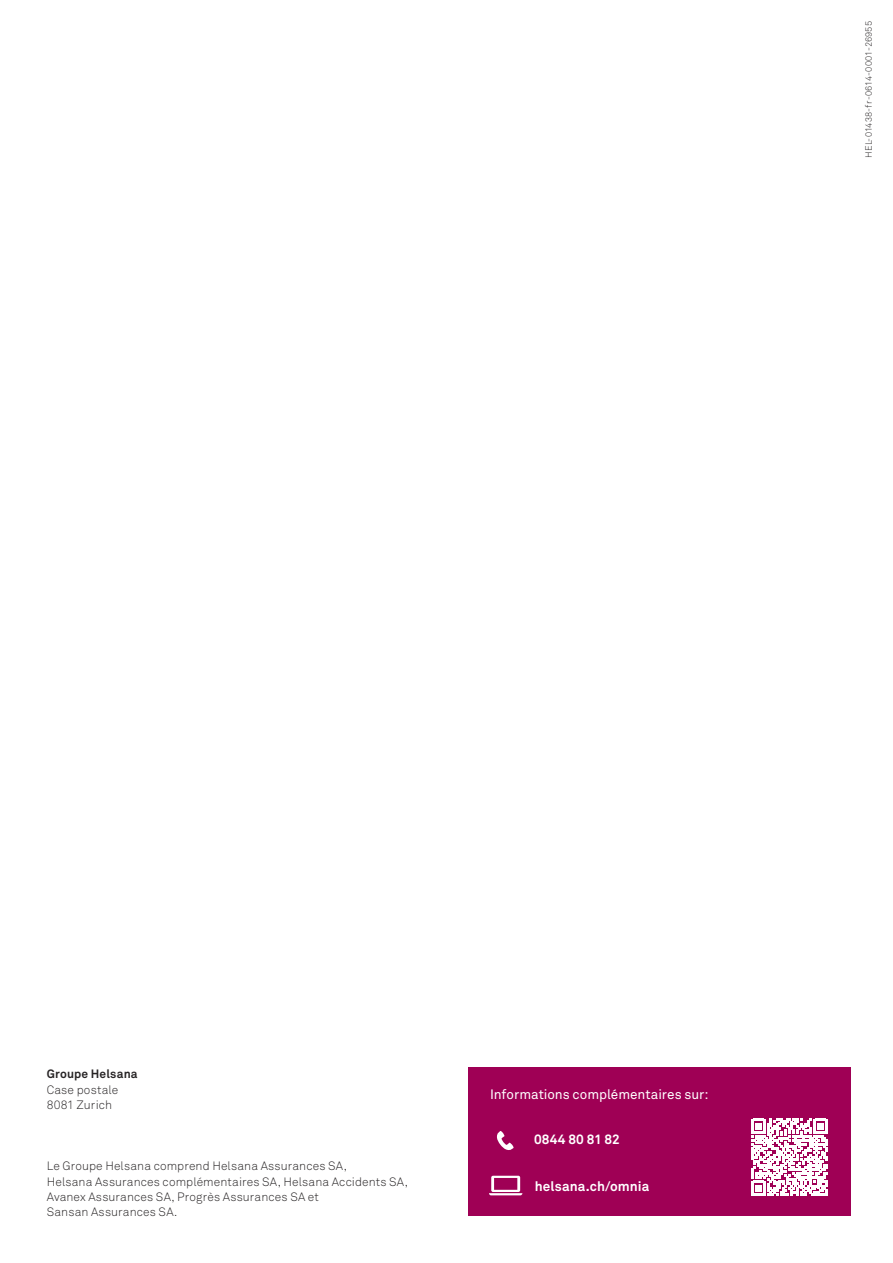
<style>
.page{position:relative;width:893px;height:1263px;background:#fff}
.page>*{position:absolute;margin:0;border:0;box-sizing:border-box;transform-origin:0 0}
.t1{font:13.5px "Akkurat Office";letter-spacing:-.005em;color:#fff}
.t2{font:700 13.5px "Akkurat Office";letter-spacing:.01em;color:#fff}
.t3{font:12px/15.3px "Akkurat Light Office";letter-spacing:.01em;color:#272425}
.t4{font:9px "Akkurat Light Office";letter-spacing:.015em;color:#272425}
.s1{font-family:"Akkurat Office";font-weight:700}
</style>
<div class="page">
<div style="left:468px;top:1068px;width:382px;height:148px;background:#9f0055"></div>
<svg style="left:496px;top:1131px;width:18px;height:19px"></svg>
<svg style="left:489px;top:1176px;width:33px;height:19px"></svg>
<svg style="left:751px;top:1119px;width:77px;height:76px"></svg>
<p class="t4" style="left:865px;top:158px;width:138px;rotate:-90deg">HEL-01438-fr-0614-0001-26955</p>
<p class="t3" style="left:47px;top:1068px;width:92px"><span class="s1">Groupe Helsana<br></span>Case postale<br>8081 Zurich</p>
<p class="t3" style="left:47px;top:1159px;width:363px">Le Groupe Helsana comprend Helsana Assurances SA,<br>Helsana Assurances complémentaires SA, Helsana Accidents SA, Avanex Assurances SA, Progrès Assurances SA et<br>Sansan Assurances SA.</p>
<p class="t1" style="left:490px;top:1089px;width:220px">Informations complémentaires sur:</p>
<p class="t2" style="left:534px;top:1134px;width:87px">0844 80 81 82</p>
<p class="t2" style="left:535px;top:1180px;width:116px">helsana.ch/omnia</p>
</div>
